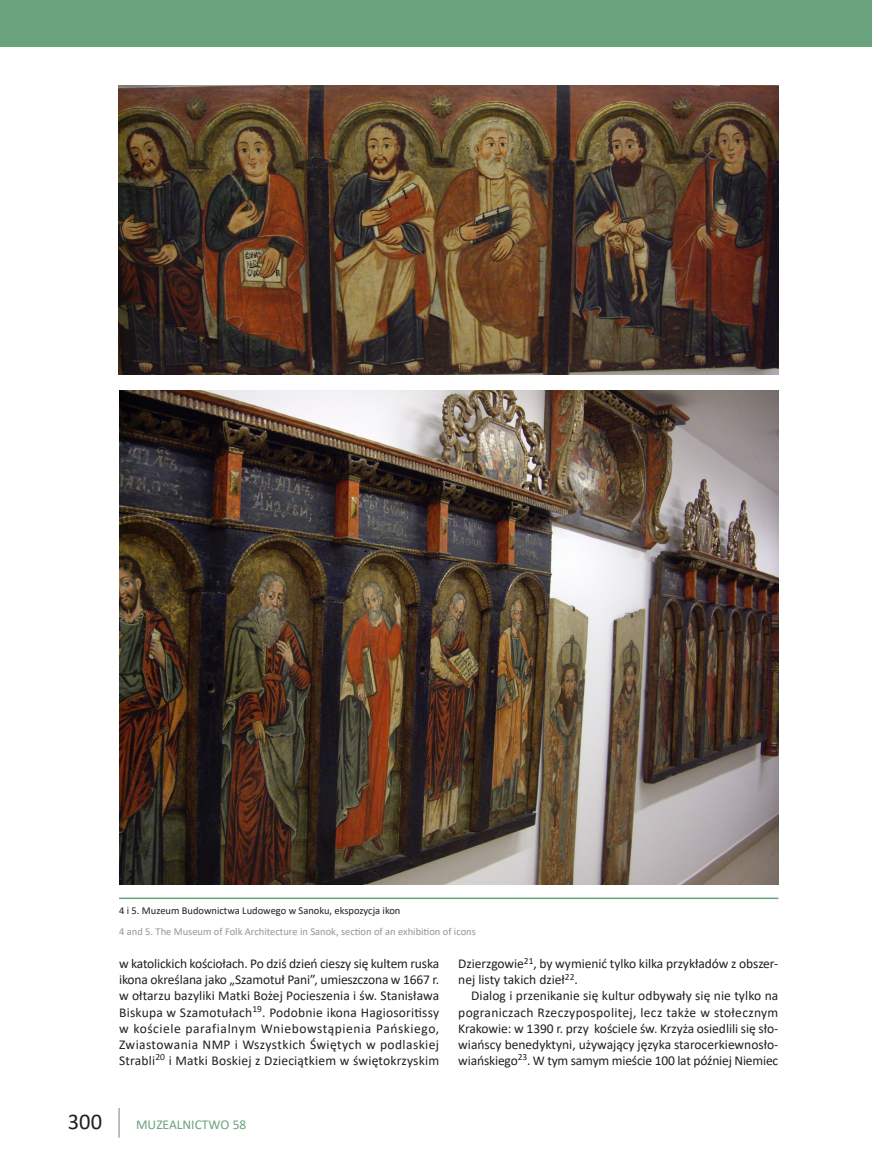
<style>
.page{position:relative;width:872px;height:1170px;background:#fff}
.page>*{position:absolute;margin:0;border:0;box-sizing:border-box;transform-origin:0 0}
.t1{font:22.5px "Calibri";color:#231f20}
.BODY_TEXT{font:13.5px/16px "Calibri";letter-spacing:-.005em;color:#231f20;text-align:justify}
.t2{font:13.5px "Calibri";color:#6ba27e}
.podpis_ilustracje_an{font:10.5px "Calibri";color:#939598}
.podpis_ilustracja_po{font:10.5px "Calibri";color:#231f20}
</style>
<div class="page">
<hr style="left:118px;top:1107px;width:2px;height:30px;background:#a8a9ad">
<div style="left:0;top:0;width:872px;height:47px;background:#6ba27e"></div>
<img style="left:118px;top:85px;width:660px;height:289px">
<img style="left:119px;top:390px;width:659px;height:494px">
<hr style="left:119px;top:897px;width:659px;height:2px;background:#6ba27e">
<p class="podpis_ilustracja_po" style="left:119px;top:903px;width:283px">4 i 5. Muzeum Budownictwa Ludowego w Sanoku, ekspozycja ikon</p>
<p class="podpis_ilustracje_an" style="left:119px;top:924px;width:358px">4 and 5. The Museum of Folk Architecture in Sanok, section of an exhibition of icons</p>
<p class="BODY_TEXT" style="left:119px;top:955px;width:321px">w katolickich kościołach. Po dziś dzień cieszy się kultem ruska ikona określana jako „Szamotuł Pani”, umieszczona w 1667 r. w ołtarzu bazyliki Matki Bożej Pocieszenia i św. Stanisława Biskupa w Szamotułach<sup>19</sup>. Podobnie ikona Hagiosoritissy w kościele parafialnym Wniebowstąpienia Pańskiego, Zwiastowania NMP i Wszystkich Świętych w podlaskiej Strabli<sup>20</sup> i Matki Boskiej z Dzieciątkiem w świętokrzyskim</p>
<p class="BODY_TEXT" style="left:458px;top:955px;width:321px">Dzierzgowie<sup>21</sup>, by wymienić tylko kilka przykładów z obszer&shy;nej listy takich dzieł<sup>22</sup>.</p>
<p class="BODY_TEXT" style="left:458px;top:987px;width:321px;text-indent:13px">Dialog i przenikanie się kultur odbywały się nie tylko na pograniczach Rzeczypospolitej, lecz także w stołecznym Krakowie: w 1390 r. przy kościele św. Krzyża osiedlili się sło&shy;wiańscy benedyktyni, używający języka starocerkiewnosło&shy;wiańskiego<sup>23</sup>. W tym samym mieście 100 lat później Niemiec</p>
<h1 class="t1" style="left:68px;top:1105px;width:36px">300</h1>
<p class="t2" style="left:136px;top:1115px;width:112px">MUZEALNICTWO 58</p>
</div>
